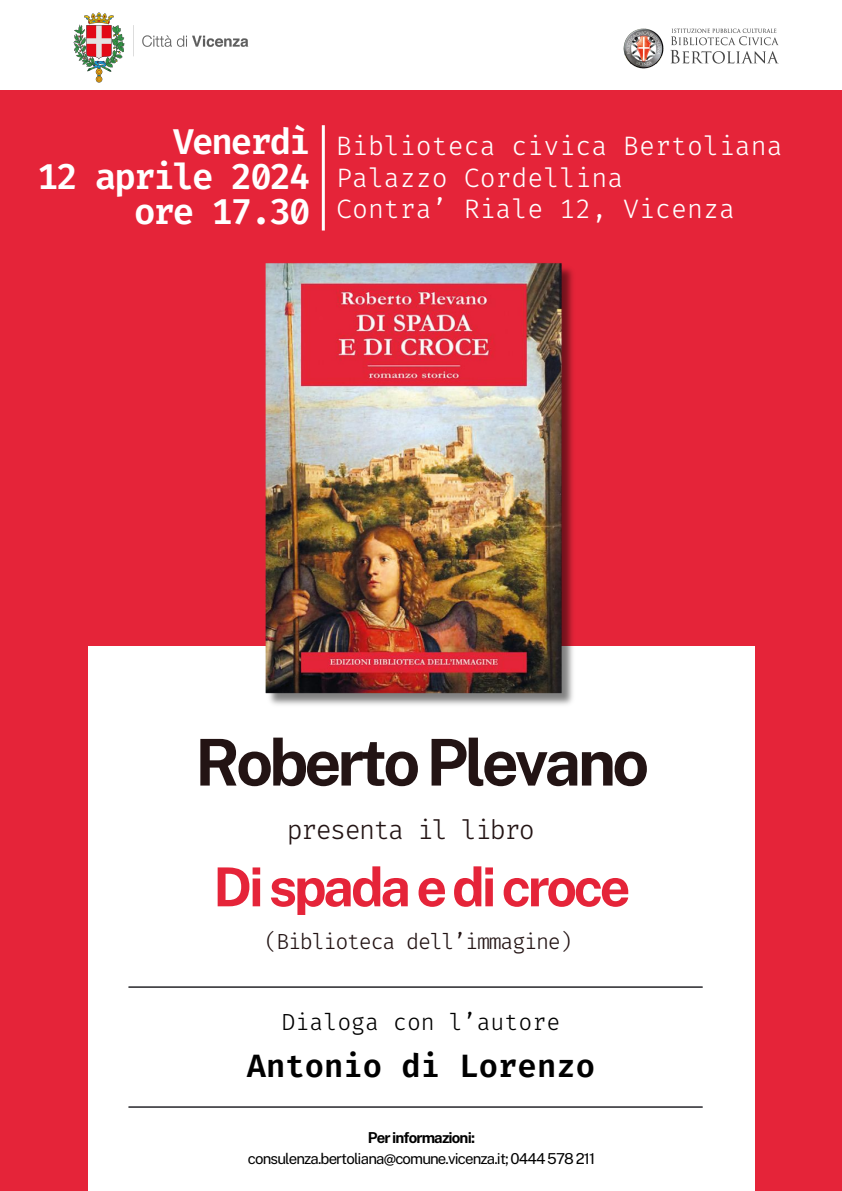
<style>
.page{position:relative;width:842px;height:1191px;background:#fff}
.page>*{position:absolute;margin:0;border:0;box-sizing:border-box;transform-origin:0 0}
.t1{font:700 64.5px "Public Sans";letter-spacing:-.06em;color:#231414}
.t2{font:700 53.8px "Public Sans";letter-spacing:-.06em;color:#e52439}
.t3{font:600 35.8px/35.1px "Fira Code";letter-spacing:-.06em;color:#fff;text-align:right}
.t4{font:600 32.2px "Fira Code";color:#000}
.t5{font:300 26.8px "Fira Code";letter-spacing:-.06em;color:#231414}
.t6{font:300 26.6px/31.5px "Fira Code";color:#fff}
.t7{font:300 23.2px "Fira Code";color:#000}
.t8{font:300 21.8px "Fira Code";letter-spacing:-.06em;color:#231414}
.t9{font:15.1px "Public Sans";letter-spacing:-.06em;color:#000}
.t10{font:700 15.1px "Public Sans";letter-spacing:-.06em;color:#000}
</style>
<div class="page">
<div style="left:0;top:0;width:842px;height:1190px;background:#e52439"></div>
<div style="left:88px;top:646px;width:667px;height:544px;background:#fff"></div>
<hr style="left:129px;top:1106px;width:573px;height:1px;background:#26252a">
<div style="left:0;top:0;width:842px;height:90px;background:#fff"></div>
<img style="left:73px;top:12px;width:176px;height:71px">
<img style="left:265px;top:263px;width:312px;height:450px">
<hr style="left:129px;top:986px;width:573px;height:1px;background:#26252a">
<hr style="left:322px;top:125px;width:3px;height:105px;background:#fff">
<img style="left:623px;top:28px;width:156px;height:41px">
<p class="t3" style="left:37px;top:124px;width:275px">Venerdì<br>12 aprile 2024 ore 17.30</p>
<h5 class="t6" style="left:336px;top:130px;width:448px">Biblioteca civica Bertoliana<br>Palazzo Cordellina<br>Contra’ Riale 12, Vicenza</h5>
<p class="t1" style="left:195px;top:724px;width:455px">RobertoPlevano</p>
<h4 class="t5" style="left:287px;top:811px;width:250px">presenta il libro</h4>
<h1 class="t2" style="left:213px;top:855px;width:419px">Dispadaedicroce</h1>
<h2 class="t8" style="left:265px;top:927px;width:310px">(Biblioteca dell’immagine)</h2>
<h3 class="t7" style="left:282px;top:1007px;width:280px">Dialoga con l’autore</h3>
<h4 class="t4" style="left:247px;top:1044px;width:350px">Antonio di Lorenzo</h4>
<h3 class="t10" style="left:368px;top:1128px;width:109px">Perinformazioni:</h3>
<p class="t9" style="left:248px;top:1149px;width:349px">consulenza.bertoliana@comune.vicenza.it; 0444 578 211</p>
</div>
